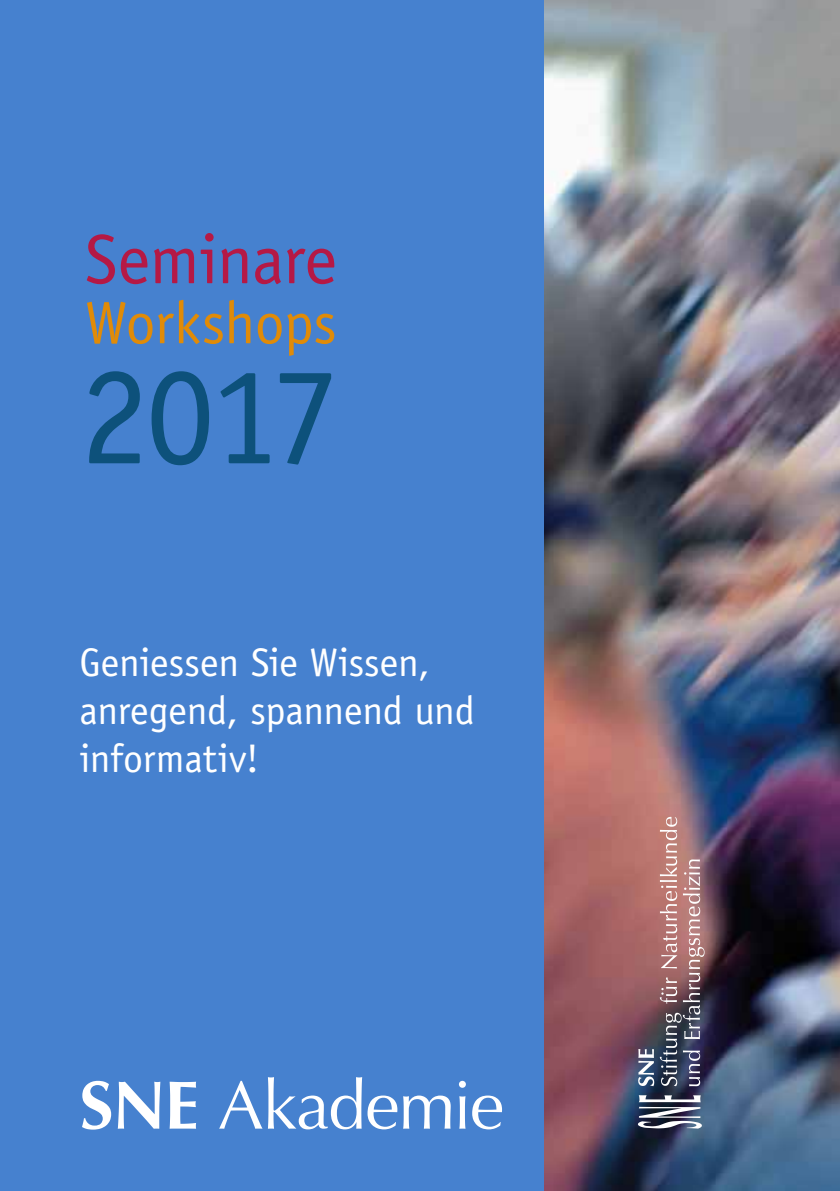
<style>
.page{position:relative;width:840px;height:1191px;background:#fff}
.page>*{position:absolute;margin:0;border:0;box-sizing:border-box;transform-origin:0 0}
.t1{font:140px "Officina Sans Std";color:#0d517b}
.t2{font:70px "Officina Sans Std";letter-spacing:-.015em;color:#b51945}
.t3{font:68.4px "Optima";letter-spacing:-.015em;color:#fff}
.t4{font:60px "Officina Sans Std";letter-spacing:-.015em;color:#e08b08}
.t5{font:40px/48px "Officina Sans Std";letter-spacing:-.01em;color:#fff}
.s1{font-weight:700}
</style>
<div class="page">
<div style="left:0;top:0;width:544px;height:1191px;background:#4681cf"></div>
<img style="left:544px;top:0;width:295px;height:1191px">
<svg style="left:637px;top:1095px;width:64px;height:33px"></svg>
<img style="left:637px;top:817px;width:67px;height:269px">
<h2 class="t2" style="left:85px;top:219px;width:253px">Seminare</h2>
<h3 class="t4" style="left:85px;top:288px;width:253px">Workshops</h3>
<h1 class="t1" style="left:79px;top:334px;width:262px">2017</h1>
<p class="t5" style="left:79px;top:638px;width:396px">Geniessen Sie Wissen, anregend, spannend und informativ!</p>
<h3 class="t3" style="left:79px;top:1065px;width:426px"><span class="s1">SNE</span> Akademie</h3>
</div>
